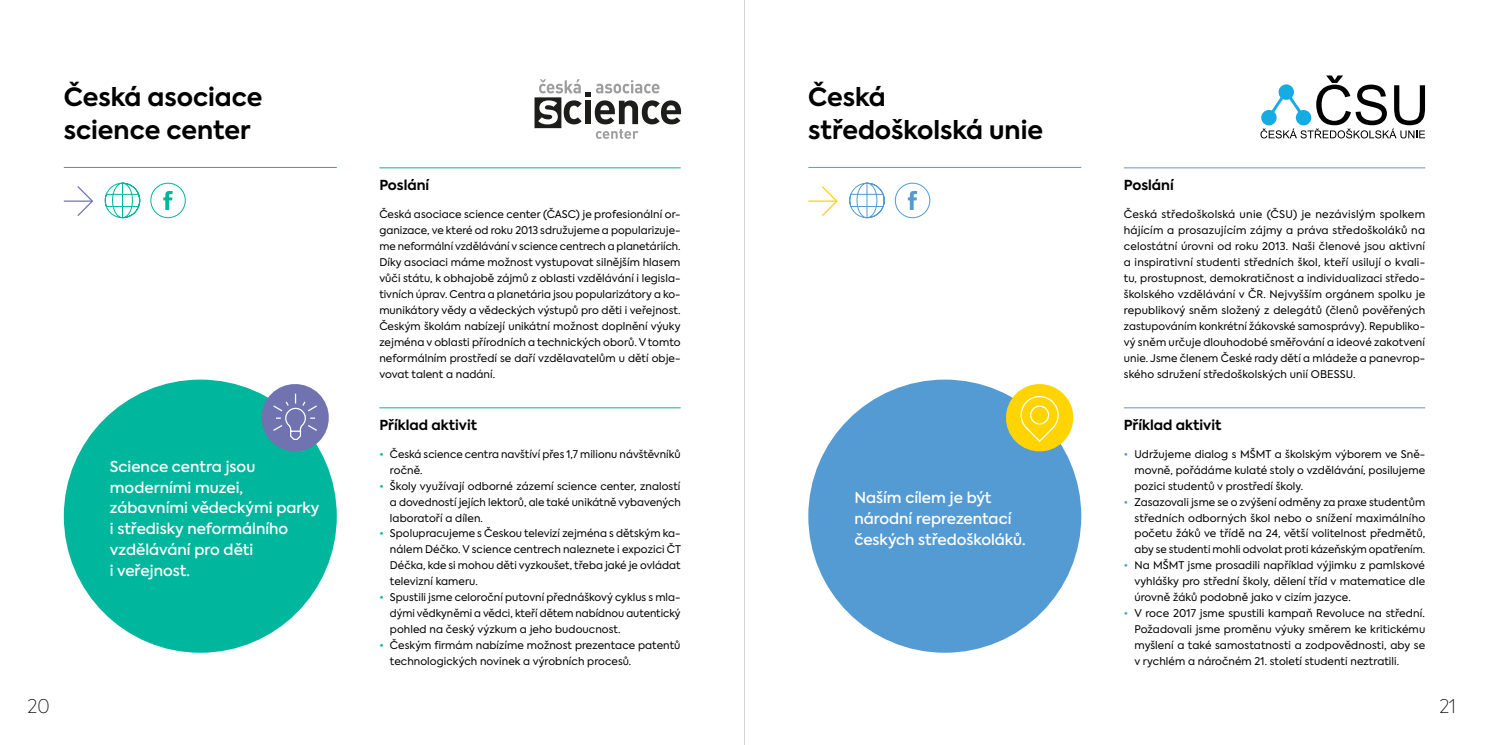
<style>
.page{position:relative;width:1489px;height:745px;background:#fff}
.page>*{position:absolute;margin:0;border:0;box-sizing:border-box;transform-origin:0 0}
.t1{font:700 25px/32.5px "Axiforma";color:#000}
.t2{font:100 18.75px "Axiforma";color:#000}
.t3{font:500 15px/20.8px "Axiforma";color:#fff}
.t4{font:700 13.75px "Axiforma";color:#000}
.t5{font:10.5px/16px "Axiforma";letter-spacing:.005em;color:#000;text-align:justify}
.s1{color:#00b69d}
.s2{color:#549bd4}
</style>
<div class="page">
<div style="left:808px;top:379px;width:273px;height:273px;background:#549bd4;border-radius:50%"></div>
<div style="left:64px;top:379px;width:273px;height:273px;background:#00b69d;border-radius:50%"></div>
<hr style="left:379px;top:167px;width:301px;height:1px;background:#00b69d">
<hr style="left:379px;top:407px;width:301px;height:1px;background:#00b69d">
<svg style="left:534px;top:79px;width:147px;height:60px"></svg>
<svg style="left:258px;top:384px;width:71px;height:70px"></svg>
<div style="left:150px;top:182px;width:36px;height:36px;border:1px solid #00b69d;border-radius:50%"></div>
<svg style="left:163px;top:190px;width:10px;height:20px"></svg>
<hr style="left:64px;top:167px;width:273px;height:1px;background:#00b69d">
<svg style="left:77px;top:186px;width:16px;height:30px"></svg>
<hr style="left:64px;top:200px;width:28px;height:2px;background:#7173b1">
<svg style="left:104px;top:182px;width:37px;height:36px"></svg>
<hr style="left:1123px;top:167px;width:301px;height:1px;background:#549bd4">
<hr style="left:1123px;top:407px;width:301px;height:1px;background:#549bd4">
<svg style="left:1260px;top:75px;width:164px;height:63px"></svg>
<svg style="left:1002px;top:384px;width:72px;height:70px"></svg>
<div style="left:1030px;top:405px;width:19px;height:19px;border:1px solid #fff;border-radius:50%"></div>
<div style="left:894px;top:182px;width:36px;height:36px;border:1px solid #549bd4;border-radius:50%"></div>
<svg style="left:907px;top:190px;width:10px;height:20px"></svg>
<hr style="left:808px;top:167px;width:273px;height:1px;background:#549bd4">
<svg style="left:822px;top:186px;width:16px;height:30px"></svg>
<hr style="left:808px;top:200px;width:28px;height:2px;background:#ffd400">
<svg style="left:849px;top:182px;width:36px;height:36px"></svg>
<hr style="left:744px;top:0;width:1px;height:744px;background:#d1d3d4">
<h1 class="t1" style="left:64px;top:81px;width:200px">Česká asociace science center</h1>
<h3 class="t3" style="left:110px;top:456px;width:211px">Science centra jsou moderními muzei, zábavními vědeckými parky i středisky neformálního vzdělávání pro děti<br>i veřejnost.</h3>
<h3 class="t4" style="left:379px;top:176px;width:52px">Poslání</h3>
<p class="t5" style="left:379px;top:206px;width:303px">Česká asociace science center (ČASC) je profesionální or&shy;ganizace, ve které od roku 2013 sdružujeme a popularizuje&shy;me neformální vzdělávání v science centrech a planetáriích.<br>Díky asociaci máme možnost vystupovat silnějším hlasem vůči státu, k obhajobě zájmů z oblasti vzdělávání i legisla&shy;tivních úprav. Centra a planetária jsou popularizátory a ko&shy;munikátory vědy a vědeckých výstupů pro děti i veřejnost.<br>Českým školám nabízejí unikátní možnost doplnění výuky zejména v oblasti přírodních a technických oborů. V tomto neformálním prostředí se daří vzdělavatelům u dětí obje&shy;vovat talent a nadání.</p>
<h3 class="t4" style="left:379px;top:415px;width:99px">Příklad aktivit</h3>
<p class="t5" style="left:390px;top:445px;width:292px;text-indent:-11px"><span class="s1">•</span> Česká science centra navštíví přes 1,7 milionu návštěvníků ročně.</p>
<p class="t5" style="left:390px;top:477px;width:292px;text-indent:-11px"><span class="s1">•</span> Školy využívají odborné zázemí science center, znalostí a dovedností jejích lektorů, ale také unikátně vybavených laboratoří a dílen.</p>
<p class="t5" style="left:390px;top:525px;width:292px;text-indent:-11px"><span class="s1">•</span> Spolupracujeme s Českou televizí zejména s dětským ka&shy;nálem Déčko. V science centrech naleznete i expozici ČT Déčka, kde si mohou děti vyzkoušet, třeba jaké je ovládat televizní kameru.</p>
<p class="t5" style="left:390px;top:589px;width:292px;text-indent:-11px"><span class="s1">•</span> Spustili jsme celoroční putovní přednáškový cyklus s mla&shy;dými vědkyněmi a vědci, kteří dětem nabídnou autentický pohled na český výzkum a jeho budoucnost.</p>
<p class="t5" style="left:390px;top:637px;width:292px;text-indent:-11px"><span class="s1">•</span> Českým firmám nabízíme možnost prezentace patentů technologických novinek a výrobních procesů.</p>
<h1 class="t1" style="left:808px;top:81px;width:236px">Česká středoškolská unie</h1>
<h3 class="t3" style="left:854px;top:487px;width:173px">Naším cílem je být národní reprezentací českých středoškoláků.</h3>
<h3 class="t4" style="left:1123px;top:176px;width:52px">Poslání</h3>
<p class="t5" style="left:1123px;top:206px;width:303px">Česká středoškolská unie (ČSU) je nezávislým spolkem hájícím a prosazujícím zájmy a práva středoškoláků na celostátní úrovni od roku 2013. Naši členové jsou aktivní a inspirativní studenti středních škol, kteří usilují o kvali&shy;tu, prostupnost, demokratičnost a individualizaci středo&shy;školského vzdělávání v ČR. Nejvyšším orgánem spolku je republikový sněm složený z delegátů (členů pověřených zastupováním konkrétní žákovské samosprávy). Republiko&shy;vý sněm určuje dlouhodobé směřování a ideové zakotvení unie. Jsme členem České rady dětí a mládeže a panevrop&shy;ského sdružení středoškolských unií OBESSU.</p>
<h3 class="t4" style="left:1123px;top:415px;width:99px">Příklad aktivit</h3>
<p class="t5" style="left:1134px;top:445px;width:292px;text-indent:-11px"><span class="s2">•</span> Udržujeme dialog s MŠMT a školským výborem ve Sně&shy;movně, pořádáme kulaté stoly o vzdělávání, posilujeme pozici studentů v prostředí školy.</p>
<p class="t5" style="left:1134px;top:493px;width:292px;text-indent:-11px"><span class="s2">•</span> Zasazovali jsme se o zvýšení odměny za praxe studentům středních odborných škol nebo o snížení maximálního početu žáků ve třídě na 24, větší volitelnost předmětů, aby se studenti mohli odvolat proti kázeňským opatřením.</p>
<p class="t5" style="left:1134px;top:557px;width:292px;text-indent:-11px"><span class="s2">•</span> Na MŠMT jsme prosadili například výjimku z pamlskové vyhlášky pro střední školy, dělení tříd v matematice dle úrovně žáků podobně jako v cizím jazyce.</p>
<p class="t5" style="left:1134px;top:605px;width:292px;text-indent:-11px"><span class="s2">•</span> V roce 2017 jsme spustili kampaň Revoluce na střední.<br>Požadovali jsme proměnu výuky směrem ke kritickému myšlení a také samostatnosti a zodpovědnosti, aby se v rychlém a náročném 21. století studenti neztratili.</p>
<h2 class="t2" style="left:28px;top:694px;width:24px">20</h2>
<h2 class="t2" style="left:1439px;top:694px;width:18px">21</h2>
</div>
